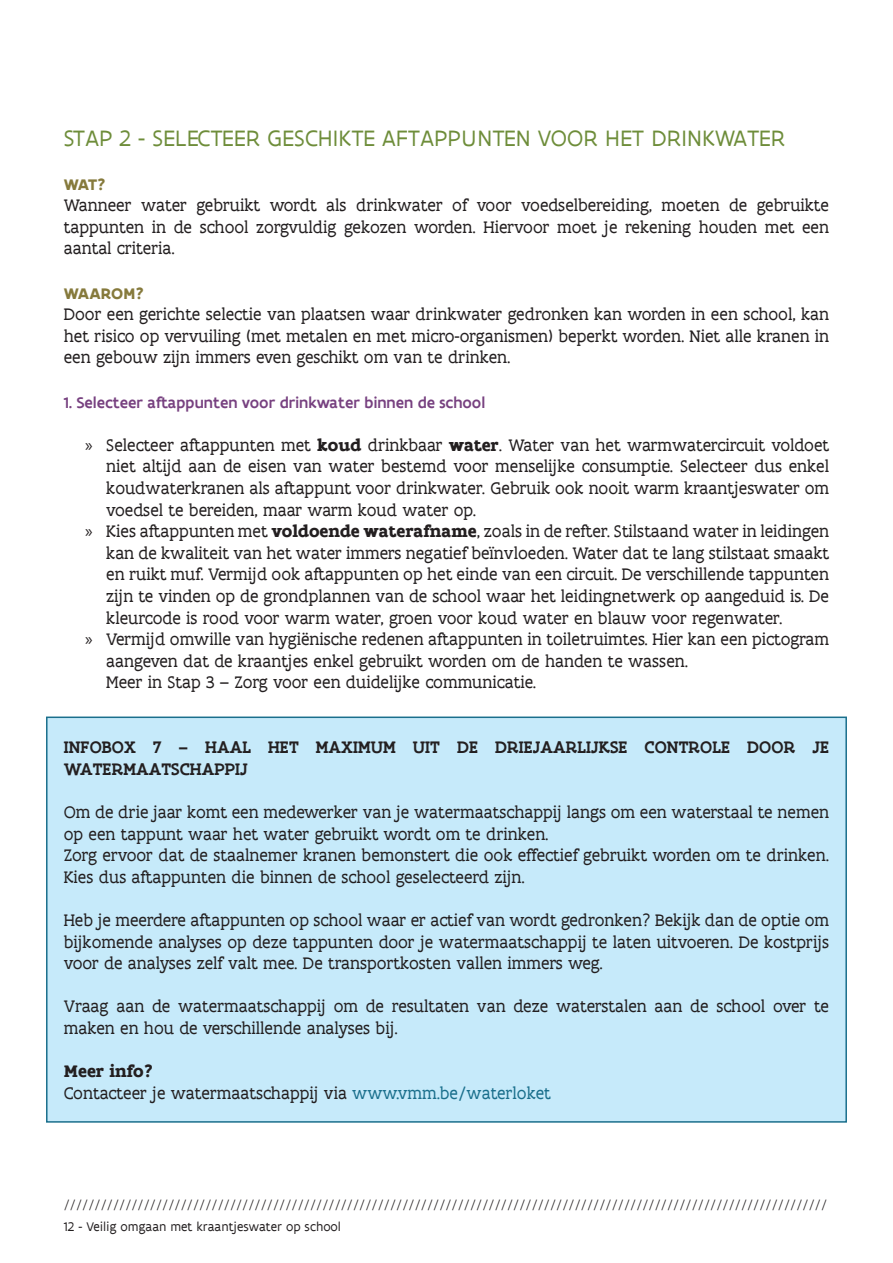
<style>
.page{position:relative;width:893px;height:1263px;background:#fff}
.page>*{position:absolute;margin:0;border:0;box-sizing:border-box;transform-origin:0 0}
.Kop_2{font:24px "Flanders Art Sans";letter-spacing:.005em;color:#6e8d3a}
.bronvermelding{font:18px/21.6px "Flanders Art Serif";color:#231f20;text-align:justify}
.bronvermelding-2{font:500 18px/21.6px "Flanders Art Serif";letter-spacing:.005em;color:#231f20}
.bronvermelding-3{font:700 18px "Flanders Art Serif";color:#231f20}
.Kop_4{font:500 16.5px "Flanders Art Sans";color:#774180}
.Kop_3{font:700 16.5px "Flanders Art Sans";letter-spacing:.005em;color:#867a3c}
.t1{font:300 13.5px "Flanders Art Sans";color:#231f20}
.t2{font:13.5px "Flanders Art Sans";color:#231f20}
.s1{font-family:"Myriad Pro"}
.s2{font-weight:700}
.s3{color:#1a6f8c}
</style>
<div class="page">
<div style="left:46px;top:716px;width:801px;height:407px;background:#c6eafa;border:2px solid #1a6f8c"></div>
<p class="Kop_2" style="left:64px;top:123px;width:723px">STAP 2 - SELECTEER GESCHIKTE AFTAPPUNTEN VOOR HET DRINKWATER</p>
<p class="Kop_3" style="left:64px;top:174px;width:44px">WAT?</p>
<p class="bronvermelding" style="left:64px;top:195px;width:767px">Wanneer water gebruikt wordt als drinkwater of voor voedselbereiding, moeten de gebruikte tappunten in de school zorgvuldig gekozen worden. Hiervoor moet je rekening houden met een aantal criteria.</p>
<p class="Kop_3" style="left:64px;top:283px;width:82px">WAAROM?</p>
<p class="bronvermelding" style="left:64px;top:304px;width:767px">Door een gerichte selectie van plaatsen waar drinkwater gedronken kan worden in een school, kan het risico op vervuiling (met metalen en met micro-organismen) beperkt worden. Niet alle kranen in een gebouw zijn immers even geschikt om van te drinken.</p>
<p class="Kop_4" style="left:64px;top:392px;width:423px">1. Selecteer aftappunten voor drinkwater binnen de school</p>
<p class="bronvermelding" style="left:85px;top:435px;width:746px"><span class="s1">»</span> Selecteer aftappunten met <span class="s2">koud</span> drinkbaar <span class="s2">water</span>. Water van het warmwatercircuit voldoet</p>
<p class="bronvermelding" style="left:106px;top:456px;width:724px">niet altijd aan de eisen van water bestemd voor menselijke consumptie. Selecteer dus enkel</p>
<p class="bronvermelding" style="left:106px;top:478px;width:724px">koudwaterkranen als aftappunt voor drinkwater. Gebruik ook nooit warm kraantjeswater om</p>
<p class="bronvermelding" style="left:106px;top:499px;width:371px">voedsel te bereiden, maar warm koud water op.</p>
<p class="bronvermelding" style="left:85px;top:521px;width:746px"><span class="s1">»</span> Kies aftappunten met <span class="s2">voldoende waterafname</span>, zoals in de refter. Stilstaand water in leidingen</p>
<p class="bronvermelding" style="left:106px;top:543px;width:724px">kan de kwaliteit van het water immers negatief beïnvloeden. Water dat te lang stilstaat smaakt</p>
<p class="bronvermelding" style="left:106px;top:564px;width:724px">en ruikt muf. Vermijd ook aftappunten op het einde van een circuit. De verschillende tappunten</p>
<p class="bronvermelding" style="left:106px;top:586px;width:724px">zijn te vinden op de grondplannen van de school waar het leidingnetwerk op aangeduid is. De</p>
<p class="bronvermelding" style="left:106px;top:607px;width:678px">kleurcode is rood voor warm water, groen voor koud water en blauw voor regenwater.</p>
<p class="bronvermelding" style="left:85px;top:629px;width:746px"><span class="s1">»</span> Vermijd omwille van hygiënische redenen aftappunten in toiletruimtes. Hier kan een pictogram</p>
<p class="bronvermelding" style="left:106px;top:651px;width:583px">aangeven dat de kraantjes enkel gebruikt worden om de handen te wassen.</p>
<p class="bronvermelding" style="left:106px;top:672px;width:431px">Meer in Stap 3 – Zorg voor een duidelijke communicatie.</p>
<p class="bronvermelding-2" style="left:64px;top:736px;width:767px">INFOBOX 7 – HAAL HET MAXIMUM UIT DE DRIEJAARLIJKSE CONTROLE DOOR JE<br>WATERMAATSCHAPPIJ</p>
<p class="bronvermelding" style="left:64px;top:802px;width:767px">Om de drie jaar komt een medewerker van je watermaatschappij langs om een waterstaal te nemen op een tappunt waar het water gebruikt wordt om te drinken.</p>
<p class="bronvermelding" style="left:64px;top:845px;width:767px">Zorg ervoor dat de staalnemer kranen bemonstert die ook effectief gebruikt worden om te drinken.<br>Kies dus aftappunten die binnen de school geselecteerd zijn.</p>
<p class="bronvermelding" style="left:64px;top:910px;width:767px">Heb je meerdere aftappunten op school waar er actief van wordt gedronken? Bekijk dan de optie om bijkomende analyses op deze tappunten door je watermaatschappij te laten uitvoeren. De kostprijs voor de analyses zelf valt mee. De transportkosten vallen immers weg.</p>
<p class="bronvermelding" style="left:64px;top:996px;width:767px">Vraag aan de watermaatschappij om de resultaten van deze waterstalen aan de school over te maken en hou de verschillende analyses bij.</p>
<p class="bronvermelding-3" style="left:64px;top:1060px;width:91px">Meer info?</p>
<p class="bronvermelding" style="left:64px;top:1083px;width:489px">Contacteer je watermaatschappij via <span class="s3">www.vmm.be/waterloket</span></p>
<p class="t1" style="left:64px;top:1197px;width:765px">////////////////////////////////////////////////////////////////////////////////////////////////////////////////////////////</p>
<p class="t2" style="left:64px;top:1218px;width:279px">12 - Veilig omgaan met kraantjeswater op school</p>
</div>
